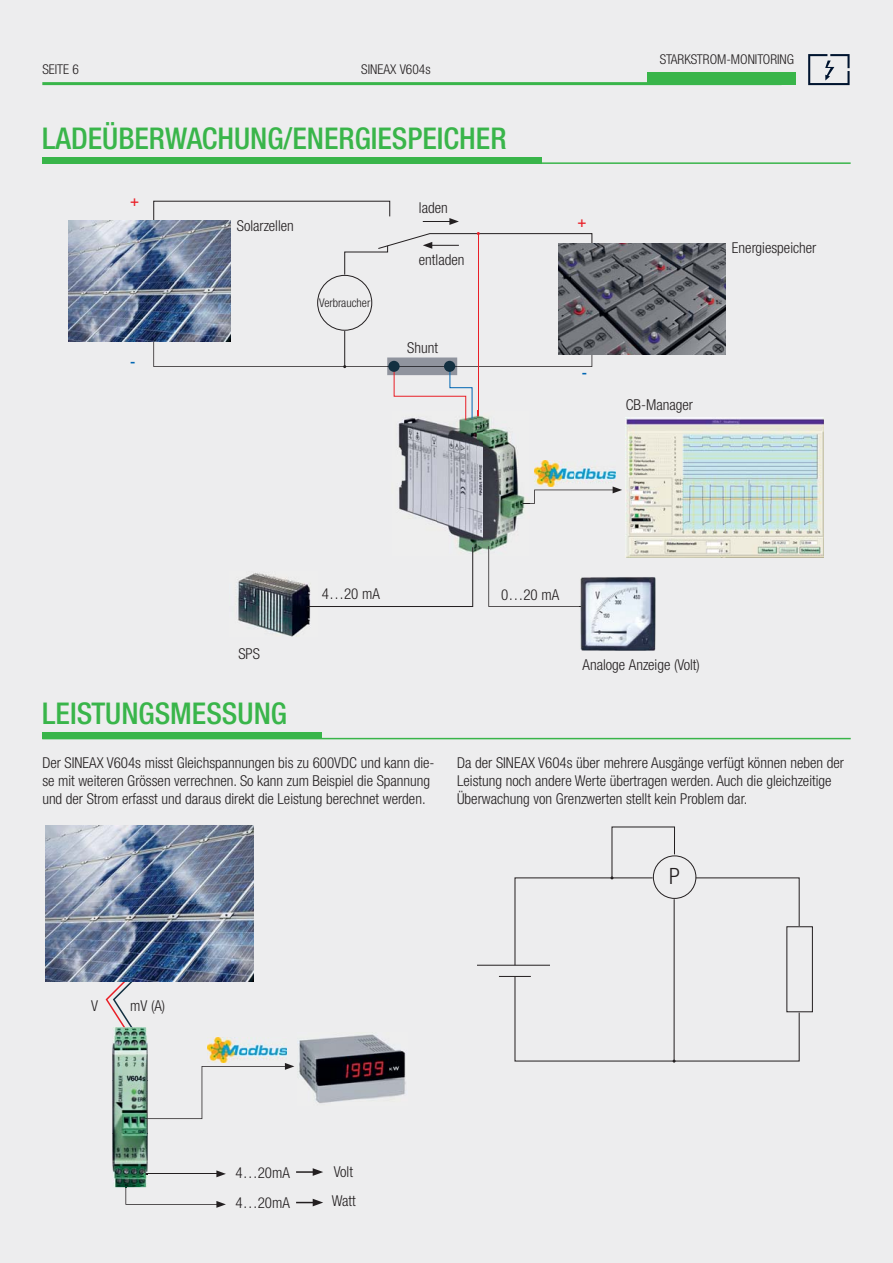
<style>
.page{position:relative;width:893px;height:1263px;background:#fff}
.page>*{position:absolute;margin:0;border:0;box-sizing:border-box;transform-origin:0 0}
.t1{font:500 condensed 30px "Helvetica Neue LTW1 G";color:#39b54a}
.t2{font:300 condensed 22.5px "Helvetica Neue LTW1 G";color:#231f20}
.t3{font:300 condensed 15px/18px "Helvetica Neue LT Pro";color:#231f20}
.t4{font:300 condensed 15px "Helvetica Neue LTW1 G";color:#231f20}
.t5{font:500 condensed 15px "Helvetica Neue LT Pro";color:#e91f27}
.t6{font:500 condensed 15px "Helvetica Neue LT Pro";color:#0066b3}
.t7{font:300 condensed 13.5px "Helvetica Neue LTW1 G";color:#231f20}
.t8{font:300 condensed 12px "Helvetica Neue LTW1 G";color:#231f20}
</style>
<div class="page">
<div style="left:0;top:0;width:892px;height:1263px;background:#ededee"></div>
<hr style="left:42px;top:82px;width:739px;height:3px;background:#39b54a">
<div style="left:647px;top:72px;width:149px;height:13px;background:#39b54a"></div>
<svg style="left:808px;top:54px;width:41px;height:31px"></svg>
<hr style="left:42px;top:162px;width:808px;height:2px;background:#39b54a">
<div style="left:42px;top:157px;width:499px;height:6px;background:#39b54a"></div>
<hr style="left:42px;top:738px;width:808px;height:1px;background:#39b54a">
<div style="left:42px;top:733px;width:280px;height:6px;background:#39b54a"></div>
<div style="left:317px;top:275px;width:55px;height:56px;border:1px solid #231f20;border-radius:50%"></div>
<img style="left:534px;top:461px;width:81px;height:25px">
<img style="left:68px;top:220px;width:162px;height:122px">
<img style="left:558px;top:243px;width:167px;height:111px">
<hr style="left:478px;top:234px;width:1px;height:229px;background:#e91f27">
<svg style="left:153px;top:200px;width:439px;height:75px"></svg>
<img style="left:238px;top:573px;width:73px;height:64px">
<img style="left:398px;top:421px;width:127px;height:136px">
<svg style="left:521px;top:486px;width:101px;height:18px"></svg>
<img style="left:478px;top:421px;width:1px;height:42px">
<svg style="left:307px;top:547px;width:166px;height:60px"></svg>
<img style="left:580px;top:577px;width:75px;height:74px">
<svg style="left:488px;top:546px;width:96px;height:61px"></svg>
<img style="left:625px;top:418px;width:198px;height:140px">
<svg style="left:153px;top:327px;width:439px;height:94px"></svg>
<div style="left:388px;top:361px;width:11px;height:11px;background:#133041;border-radius:50%"></div>
<div style="left:444px;top:361px;width:11px;height:11px;background:#133041;border-radius:50%"></div>
<hr style="left:142px;top:1173px;width:77px;height:1px;background:#231f20">
<svg style="left:216px;top:1170px;width:10px;height:7px"></svg>
<svg style="left:296px;top:1168px;width:27px;height:8px"></svg>
<svg style="left:296px;top:1199px;width:27px;height:7px"></svg>
<img style="left:298px;top:1034px;width:108px;height:69px">
<img style="left:112px;top:1027px;width:36px;height:160px">
<svg style="left:125px;top:1184px;width:101px;height:24px"></svg>
<svg style="left:145px;top:1063px;width:149px;height:56px"></svg>
<svg style="left:106px;top:982px;width:31px;height:49px"></svg>
<img style="left:46px;top:826px;width:208px;height:156px">
<img style="left:208px;top:1037px;width:78px;height:26px">
<hr style="left:673px;top:899px;width:1px;height:162px;background:#231f20">
<svg style="left:514px;top:976px;width:285px;height:87px"></svg>
<div style="left:653px;top:856px;width:43px;height:43px;border:1px solid #231f20;border-radius:50%"></div>
<svg style="left:695px;top:877px;width:104px;height:50px"></svg>
<svg style="left:514px;top:826px;width:161px;height:140px"></svg>
<hr style="left:477px;top:965px;width:73px;height:1px;background:#231f20">
<hr style="left:499px;top:976px;width:32px;height:1px;background:#231f20">
<p class="t7" style="left:42px;top:65px;width:38px">SEITE 6</p>
<p class="t7" style="left:361px;top:65px;width:71px">SINEAX V604s</p>
<h1 class="t1" style="left:42px;top:128px;width:466px">LADEÜBERWACHUNG/ENERGIESPEICHER</h1>
<p class="t5" style="left:130px;top:195px;width:10px">+</p>
<p class="t6" style="left:130px;top:357px;width:7px">-</p>
<p class="t4" style="left:237px;top:220px;width:58px">Solarzellen</p>
<p class="t8" style="left:319px;top:298px;width:53px">Verbraucher</p>
<p class="t4" style="left:419px;top:203px;width:30px">laden</p>
<p class="t4" style="left:419px;top:254px;width:47px">entladen</p>
<p class="t4" style="left:407px;top:342px;width:32px">Shunt</p>
<p class="t7" style="left:660px;top:54px;width:136px">STARKSTROM-MONITORING</p>
<p class="t5" style="left:577px;top:216px;width:10px">+</p>
<p class="t4" style="left:732px;top:242px;width:86px">Energiespeicher</p>
<p class="t6" style="left:581px;top:367px;width:7px">-</p>
<p class="t4" style="left:625px;top:399px;width:69px">CB-Manager</p>
<p class="t4" style="left:238px;top:648px;width:23px">SPS</p>
<h1 class="t1" style="left:42px;top:703px;width:246px">LEISTUNGSMESSUNG</h1>
<p class="t4" style="left:322px;top:589px;width:59px">4…20 mA</p>
<p class="t4" style="left:501px;top:590px;width:59px">0…20 mA</p>
<p class="t4" style="left:582px;top:659px;width:119px">Analoge Anzeige (Volt)</p>
<p class="t3" style="left:42px;top:755px;width:393px">Der SINEAX V604s misst Gleichspannungen bis zu 600VDC und kann die&shy;se mit weiteren Grössen verrechnen. So kann zum Beispiel die Spannung und der Strom erfasst und daraus direkt die Leistung berechnet werden.</p>
<p class="t3" style="left:457px;top:755px;width:388px">Da der SINEAX V604s über mehrere Ausgänge verfügt können neben der<br>Leistung noch andere Werte übertragen werden. Auch die gleichzeitige<br>Überwachung von Grenzwerten stellt kein Problem dar.</p>
<p class="t4" style="left:91px;top:1000px;width:8px">V</p>
<p class="t4" style="left:130px;top:1001px;width:36px">mV (A)</p>
<p class="t4" style="left:235px;top:1167px;width:56px">4…20mA</p>
<p class="t4" style="left:334px;top:1166px;width:21px">Volt</p>
<p class="t4" style="left:235px;top:1198px;width:56px">4…20mA</p>
<p class="t4" style="left:332px;top:1195px;width:26px">Watt</p>
<h2 class="t2" style="left:669px;top:868px;width:12px">P</h2>
</div>
